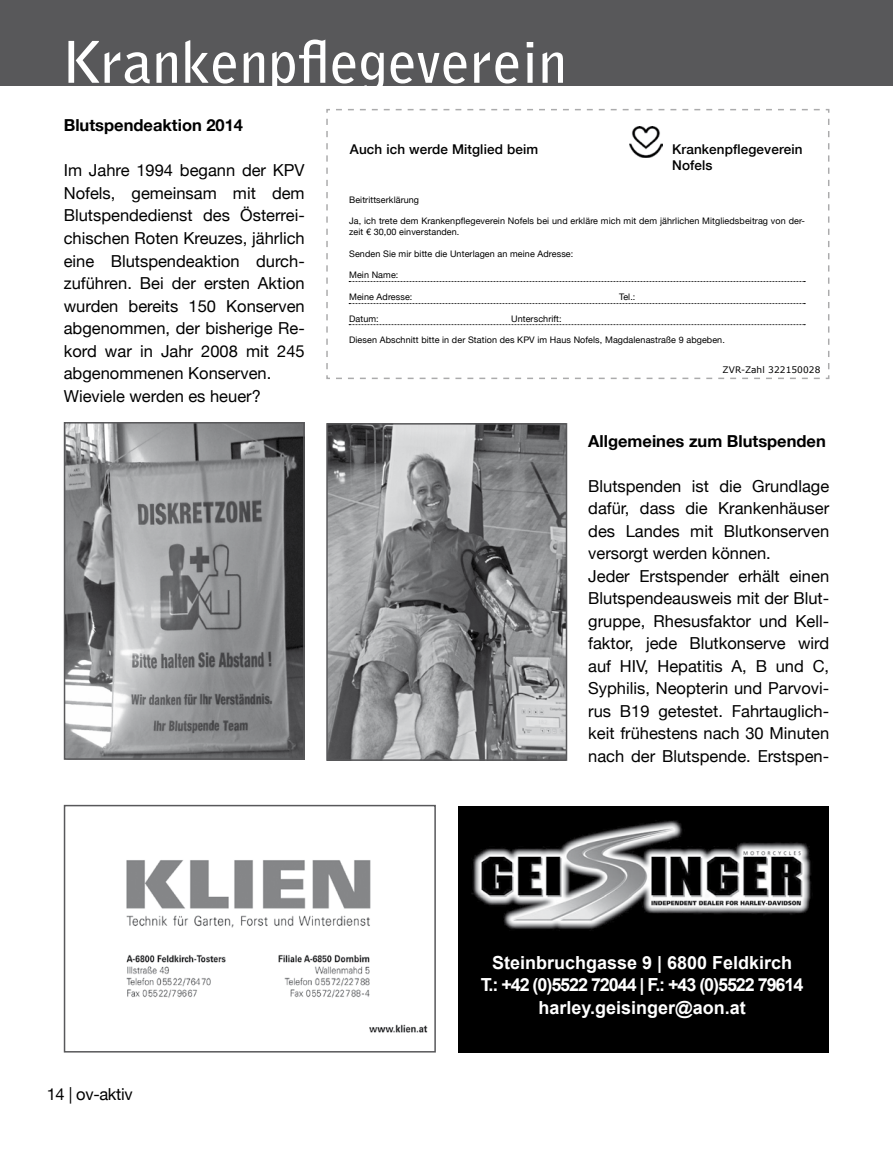
<style>
.page{position:relative;width:893px;height:1149px;background:#fff}
.page>*{position:absolute;margin:0;border:0;box-sizing:border-box;transform-origin:0 0}
.t1{font:700 57px "Bell Gothic Std";letter-spacing:.01em;color:#fff}
.t2{font:700 18px/22.5px "Arial";color:#fff;text-align:center}
.t3{font:16.5px/22.5px "Helvetica Neue";color:#000}
.t4{font:700 16.5px "Helvetica Neue";color:#000}
.t5{font:16.5px "Helvetica Neue";letter-spacing:-.02em;color:#000}
.t6{font:500 13.5px/16.2px "Helvetica Neue";letter-spacing:.01em;color:#000}
.t7{font:9px/10.8px "Helvetica Neue";letter-spacing:.01em;color:#000}
.t8{font:9px "Verdana";letter-spacing:.01em;color:#000}
</style>
<div class="page">
<div style="left:0;top:0;width:893px;height:85px;background:#58585a"></div>
<img style="left:126px;top:860px;width:302px;height:173px">
<div style="left:64px;top:804px;width:372px;height:248px;border:2px solid #58585a"></div>
<div style="left:458px;top:806px;width:370px;height:246px;background:#000"></div>
<img style="left:471px;top:820px;width:340px;height:111px">
<svg style="left:326px;top:109px;width:504px;height:270px"></svg>
<img style="left:629px;top:126px;width:34px;height:31px">
<svg style="left:349px;top:281px;width:456px;height:1px"></svg>
<svg style="left:349px;top:303px;width:456px;height:1px"></svg>
<svg style="left:349px;top:324px;width:456px;height:1px"></svg>
<img style="left:67px;top:425px;width:235px;height:331px">
<div style="left:64px;top:422px;width:241px;height:337px;border:2px solid #58585a"></div>
<img style="left:329px;top:426px;width:235px;height:331px">
<div style="left:326px;top:423px;width:241px;height:337px;border:2px solid #58585a"></div>
<h1 class="t1" style="left:62px;top:28px;width:506px">Krankenpflegeverein</h1>
<p class="t4" style="left:64px;top:115px;width:181px">Blutspendeaktion 2014</p>
<p class="t3" style="left:64px;top:159px;width:242px">Im Jahre 1994 begann der KPV<br>Nofels, gemeinsam mit dem<br>Blutspendedienst des Österrei&shy;chischen Roten Kreuzes, jährlich eine Blutspendeaktion durch&shy;zuführen. Bei der ersten Aktion wurden bereits 150 Konserven abgenommen, der bisherige Re&shy;kord war in Jahr 2008 mit 245 abgenommenen Konserven.<br>Wieviele werden es heuer?</p>
<p class="t6" style="left:350px;top:141px;width:190px">Auch ich werde Mitglied beim</p>
<p class="t6" style="left:672px;top:141px;width:132px">Krankenpflegeverein<br>Nofels</p>
<p class="t7" style="left:349px;top:194px;width:72px">Beitrittserklärung</p>
<p class="t7" style="left:349px;top:216px;width:457px">Ja, ich trete dem Krankenpflegeverein Nofels bei und erkläre mich mit dem jährlichen Mitgliedsbeitrag von der&shy;zeit € 30,00 einverstanden.</p>
<p class="t7" style="left:349px;top:248px;width:226px">Senden Sie mir bitte die Unterlagen an meine Adresse:</p>
<p class="t7" style="left:349px;top:270px;width:51px">Mein Name:</p>
<p class="t7" style="left:349px;top:291px;width:65px">Meine Adresse:</p>
<p class="t7" style="left:619px;top:291px;width:18px">Tel.:</p>
<p class="t7" style="left:349px;top:313px;width:31px">Datum:</p>
<p class="t7" style="left:511px;top:313px;width:52px">Unterschrift:</p>
<p class="t7" style="left:349px;top:334px;width:377px">Diesen Abschnitt bitte in der Station des KPV im Haus Nofels, Magdalenastraße 9 abgeben.</p>
<p class="t8" style="left:723px;top:364px;width:99px">ZVR-Zahl 322150028</p>
<p class="t4" style="left:588px;top:430px;width:239px">Allgemeines zum Blutspenden</p>
<p class="t3" style="left:588px;top:474px;width:242px">Blutspenden ist die Grundlage dafür, dass die Krankenhäuser des Landes mit Blutkonserven versorgt werden können.<br>Jeder Erstspender erhält einen<br>Blutspendeausweis mit der Blut&shy;gruppe, Rhesusfaktor und Kell&shy;faktor, jede Blutkonserve wird auf HIV, Hepatitis A, B und C,<br>Syphilis, Neopterin und Parvovi&shy;rus B19 getestet. Fahrtauglich&shy;keit frühestens nach 30 Minuten nach der Blutspende. Erstspen-</p>
<p class="t5" style="left:47px;top:1083px;width:87px">14 | ov-aktiv</p>
<p class="t2" style="left:481px;top:951px;width:324px">Steinbruchgasse 9 | 6800 Feldkirch<br>T.: +42 (0)5522 72044 | F.: +43 (0)5522 79614 harley.geisinger@aon.at</p>
</div>
